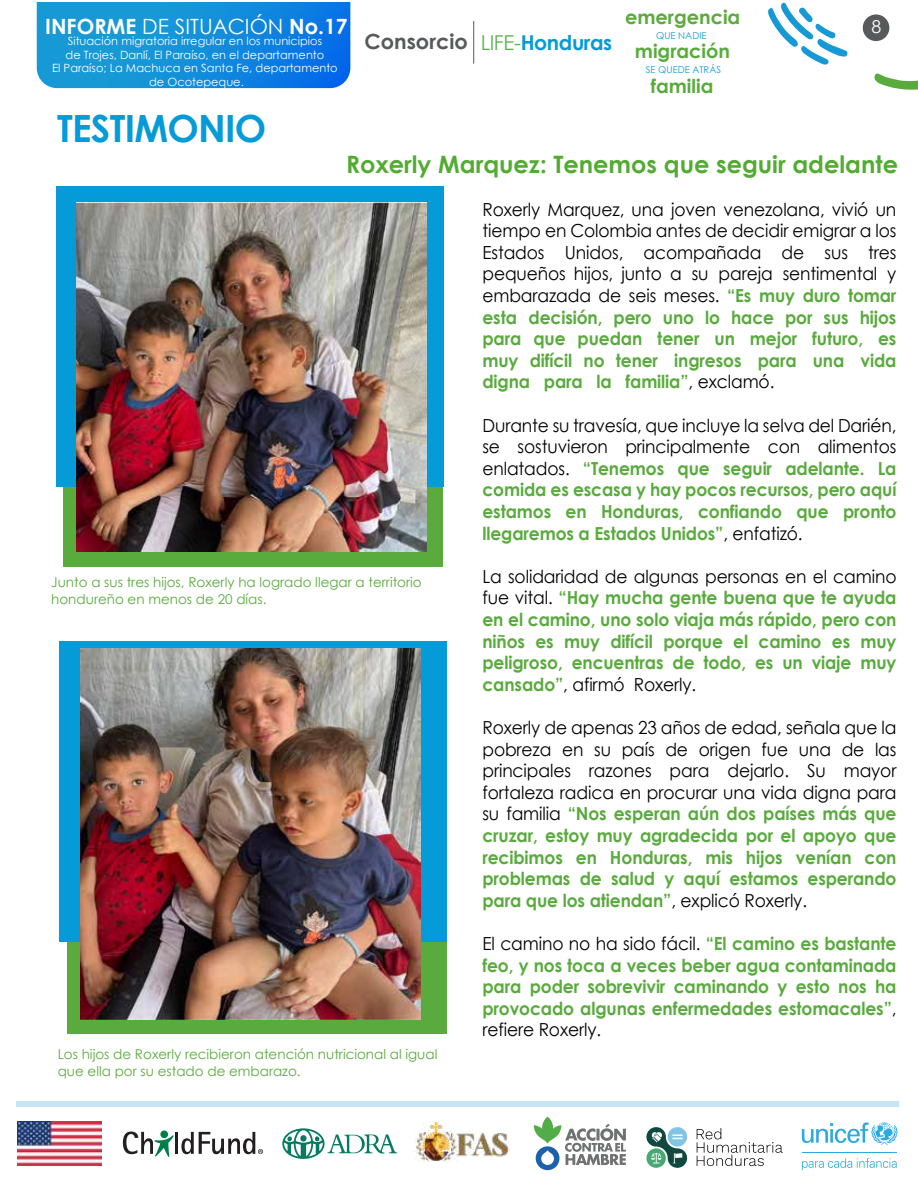
<style>
.page{position:relative;width:918px;height:1188px;background:#fff}
.page>*{position:absolute;margin:0;border:0;box-sizing:border-box;transform-origin:0 0}
.t1{font:700 37.5px "Century Gothic";letter-spacing:-.02em;color:#049bd8}
.t2{font:700 24px "Century Gothic";color:#53ac32}
.t3{font:700 21px "Century Gothic";color:#fff}
.t4{font:700 20.85px "Century Gothic";color:#58595b}
.t5{font:700 19.35px/33.5px "Century Gothic";color:#59ab3d;text-align:center}
.t6{font:18px/21.6px "Century Gothic";letter-spacing:-.005em;color:#000;text-align:justify;scale:.95 1}
.t7{font:700 18px/21.6px "Century Gothic";letter-spacing:-.005em;color:#59ab3d;text-align:justify;scale:.95 1}
.t8{font:17.85px "Century Gothic";color:#fff}
.t9{font:13.5px/17.5px "Century Gothic";color:#59ab3d}
.t10{font:11.4px/13.6px "Century Gothic";color:#fff;text-align:center}
.t11{font:9.45px "Century Gothic";color:#1799d6}
.s1{font-weight:400}
.s2{font-weight:400;font-size:20.55px;color:#59b24f}
.s3{font-size:20.55px;color:#049bd8}
.s4{font-weight:700;color:#59ab3d}
.s5{font-weight:400;color:#000}
</style>
<div class="page">
<svg style="left:37px;top:2px;width:313px;height:86px;background:#128bdb"></svg>
<svg style="left:874px;top:73px;width:44px;height:17px"></svg>
<svg style="left:768px;top:2px;width:79px;height:63px"></svg>
<hr style="left:473px;top:21px;width:1px;height:43px;background:#58595b">
<div style="left:863px;top:14px;width:26px;height:27px;background:#58595b;border-radius:50%"></div>
<div style="left:16px;top:1101px;width:882px;height:6px;background:#c5e5f4"></div>
<div style="left:64px;top:276px;width:379px;height:291px;background:#59ab3d"></div>
<div style="left:56px;top:187px;width:387px;height:300px;background:#049bd8"></div>
<div style="left:67px;top:730px;width:380px;height:304px;background:#59ab3d"></div>
<div style="left:60px;top:641px;width:387px;height:300px;background:#049bd8"></div>
<svg style="left:802px;top:1122px;width:96px;height:23px"></svg>
<hr style="left:802px;top:1152px;width:95px;height:1px;background:#29aae1">
<svg style="left:802px;top:1158px;width:95px;height:12px"></svg>
<img style="left:17px;top:1121px;width:85px;height:45px">
<svg style="left:282px;top:1128px;width:115px;height:31px"></svg>
<hr style="left:175px;top:1132px;width:3px;height:22px;background:#231f20">
<svg style="left:123px;top:1130px;width:50px;height:27px"></svg>
<svg style="left:181px;top:1132px;width:82px;height:22px"></svg>
<img style="left:415px;top:1122px;width:94px;height:39px">
<svg style="left:534px;top:1117px;width:92px;height:53px"></svg>
<svg style="left:697px;top:1128px;width:86px;height:38px"></svg>
<svg style="left:646px;top:1127px;width:41px;height:41px"></svg>
<img style="left:77px;top:202px;width:350px;height:350px">
<img style="left:81px;top:648px;width:339px;height:372px">
<p class="t3" style="left:45px;top:10px;width:304px">INFORME <span class="s1">DE SITUACIÓN</span> No.17</p>
<p class="t5" style="left:625px;top:-1px;width:117px">emergencia migración</p>
<p class="t5" style="left:651px;top:69px;width:64px">familia</p>
<p class="t11" style="left:656px;top:29px;width:52px">QUE NADIE</p>
<p class="t11" style="left:646px;top:63px;width:77px">SE QUEDE ATRÁS</p>
<p class="t4" style="left:365px;top:26px;width:249px">Consorcio <span class="s2">LIFE-</span><span class="s3">Honduras</span></p>
<p class="t10" style="left:52px;top:34px;width:287px">Situación migratoria irregular en los municipios<br>de Trojes, Danlí, El Paraíso, en el departamento<br>El Paraíso; La Machuca en Santa Fe, departamento de Ocotepeque.</p>
<h1 class="t1" style="left:57px;top:100px;width:211px">TESTIMONIO</h1>
<p class="t8" style="left:871px;top:14px;width:11px">8</p>
<h2 class="t2" style="left:346px;top:146px;width:553px">Roxerly Marquez: Tenemos que seguir adelante</h2>
<p class="t9" style="left:51px;top:573px;width:372px">Junto a sus tres hijos, Roxerly ha logrado llegar a territorio hondureño en menos de 20 días.</p>
<p class="t9" style="left:58px;top:1045px;width:381px">Los hijos de Roxerly recibieron atención nutricional al igual que ella por su estado de embarazo.</p>
<p class="t6" style="left:482px;top:198px;width:437px">Roxerly Marquez, una joven venezolana, vivió un tiempo en Colombia antes de decidir emigrar a los Estados Unidos, acompañada de sus tres pequeños hijos, junto a su pareja sentimental y embarazada de seis meses. <span class="s4">“Es muy duro tomar esta decisión, pero uno lo hace por sus hijos para que puedan tener un mejor futuro, es muy difícil no tener ingresos para una vida digna para la familia”</span>, exclamó.</p>
<p class="t7" style="left:482px;top:413px;width:437px"><span class="s5">Durante su travesía, que incluye la selva del Darién, se sostuvieron principalmente con alimentos enlatados.</span> “Tenemos que seguir adelante. La comida es escasa y hay pocos recursos, pero aquí estamos en Honduras, confiando que pronto llegaremos a Estados Unidos”<span class="s5">, enfatizó.</span></p>
<p class="t7" style="left:482px;top:565px;width:437px"><span class="s5">La solidaridad de algunas personas en el camino fue vital.</span> “Hay mucha gente buena que te ayuda en el camino, uno solo viaja más rápido, pero con niños es muy difícil porque el camino es muy peligroso, encuentras de todo, es un viaje muy cansado”<span class="s5">, afirmó Roxerly.</span></p>
<p class="t6" style="left:482px;top:716px;width:437px">Roxerly de apenas 23 años de edad, señala que la pobreza en su país de origen fue una de las principales razones para dejarlo. Su mayor fortaleza radica en procurar una vida digna para su familia <span class="s4">“Nos esperan aún dos países más que cruzar, estoy muy agradecida por el apoyo que recibimos en Honduras, mis hijos venían con problemas de salud y aquí estamos esperando para que los atiendan”</span>, explicó Roxerly.</p>
<p class="t7" style="left:482px;top:932px;width:437px"><span class="s5">El camino no ha sido fácil.</span> “El camino es bastante feo, y nos toca a veces beber agua contaminada para poder sobrevivir caminando y esto nos ha provocado algunas enfermedades estomacales”<span class="s5">, refiere Roxerly.</span></p>
</div>
